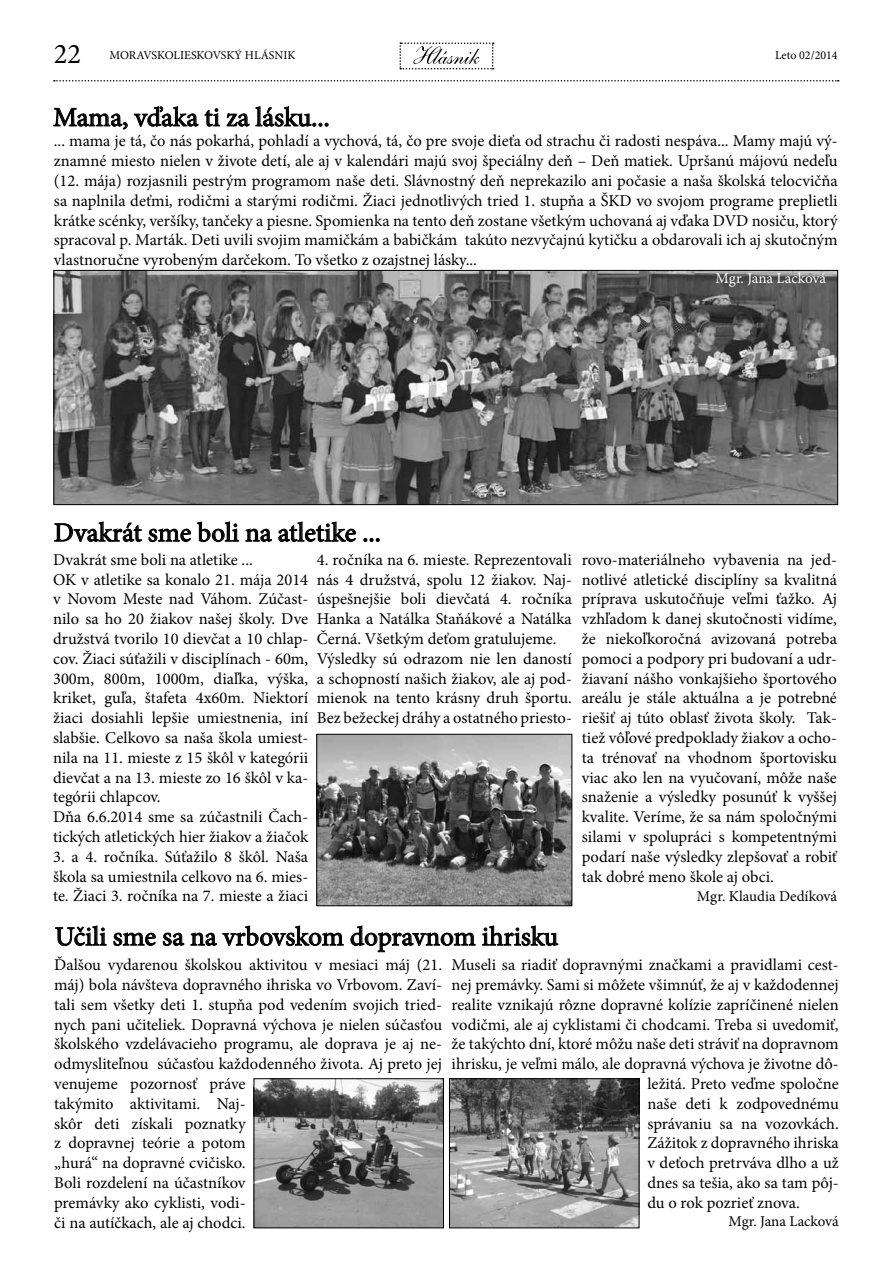
<style>
.page{position:relative;width:893px;height:1263px;background:#fff}
.page>*{position:absolute;margin:0;border:0;box-sizing:border-box;transform-origin:0 0}
.t1{font:28.5px "Minion Pro";color:#000}
.t2{font:27px "Minion Pro";color:#000}
.t3{font:16.5px/19.8px "Minion Pro";color:#000}
.t4{font:15px "Minion Pro";color:#000}
.t5{font:15px "Minion Pro";letter-spacing:-.005em;color:#fff}
.t6{font:12px "Minion Pro";color:#000}
</style>
<div class="page">
<svg style="left:399px;top:42px;width:95px;height:27px"></svg>
<svg style="left:53px;top:80px;width:786px;height:50px"></svg>
<img style="left:55px;top:272px;width:781px;height:231px">
<div style="left:53px;top:270px;width:785px;height:235px;border:1px solid #000"></div>
<svg style="left:54px;top:521px;width:137px;height:21px"></svg>
<svg style="left:197px;top:521px;width:42px;height:21px"></svg>
<svg style="left:245px;top:521px;width:111px;height:21px"></svg>
<svg style="left:364px;top:538px;width:16px;height:4px"></svg>
<img style="left:318px;top:736px;width:252px;height:168px">
<div style="left:316px;top:734px;width:256px;height:172px;border:1px solid #000"></div>
<svg style="left:55px;top:925px;width:52px;height:21px"></svg>
<svg style="left:113px;top:932px;width:43px;height:14px"></svg>
<svg style="left:163px;top:925px;width:181px;height:21px"></svg>
<svg style="left:350px;top:925px;width:126px;height:27px"></svg>
<svg style="left:482px;top:925px;width:77px;height:21px"></svg>
<img style="left:256px;top:1080px;width:186px;height:146px">
<div style="left:254px;top:1078px;width:190px;height:150px;border:1px solid #000"></div>
<img style="left:451px;top:1080px;width:186px;height:146px">
<div style="left:449px;top:1078px;width:190px;height:150px;border:1px solid #000"></div>
<h1 class="t1" style="left:54px;top:35px;width:29px">22</h1>
<p class="t6" style="left:109px;top:47px;width:188px">MORAVSKOLIESKOVSKÝ HLÁSNIK</p>
<p class="t6" style="left:775px;top:47px;width:64px">Leto 02/2014</p>
<h2 class="t2" style="left:53px;top:99px;width:278px">Mama, vďaka ti za lásku...</h2>
<p class="t3" style="left:54px;top:131px;width:785px;text-align:justify">... mama je tá, čo nás pokarhá, pohladí a vychová, tá, čo pre svoje dieťa od strachu či radosti nespáva... Mamy majú vý&shy;znamné miesto nielen v živote detí, ale aj v kalendári majú svoj špeciálny deň – Deň matiek. Upršanú májovú nedeľu (12. mája) rozjasnili pestrým programom naše deti. Slávnostný deň neprekazilo ani počasie a naša školská telocvičňa sa naplnila deťmi, rodičmi a starými rodičmi. Žiaci jednotlivých tried 1. stupňa a ŠKD vo svojom programe preplietli krátke scénky, veršíky, tančeky a piesne. Spomienka na tento deň zostane všetkým uchovaná aj vďaka DVD nosiču, ktorý spracoval p. Marták. Deti uvili svojim mamičkám a babičkám takúto nezvyčajnú kytičku a obdarovali ich aj skutočným vlastnoručne vyrobeným darčekom. To všetko z ozajstnej lásky...</p>
<p class="t5" style="left:715px;top:268px;width:112px">Mgr. Jana Lacková</p>
<h2 class="t2" style="left:54px;top:515px;width:328px">Dvakrát sme boli na atletike ...</h2>
<p class="t3" style="left:53px;top:550px;width:257px">Dvakrát sme boli na atletike ...<br>OK v atletike sa konalo 21. mája 2014 v Novom Meste nad Váhom. Zúčast&shy;nilo sa ho 20 žiakov našej školy. Dve družstvá tvorilo 10 dievčat a 10 chlap&shy;cov. Žiaci súťažili v disciplínach - 60m, 300m, 800m, 1000m, diaľka, výška, kriket, guľa, štafeta 4x60m. Niektorí žiaci dosiahli lepšie umiestnenia, iní slabšie. Celkovo sa naša škola umiest&shy;nila na 11. mieste z 15 škôl v kategórii dievčat a na 13. mieste zo 16 škôl v ka&shy;tegórii chlapcov.<br>Dňa 6.6.2014 sme sa zúčastnili Čach&shy;tických atletických hier žiakov a žiačok</p>
<p class="t3" style="left:53px;top:847px;width:257px;text-align:justify">3. a 4. ročníka. Súťažilo 8 škôl. Naša škola sa umiestnila celkovo na 6. mies&shy;te. Žiaci 3. ročníka na 7. mieste a žiaci</p>
<p class="t3" style="left:317px;top:550px;width:257px">4. ročníka na 6. mieste. Reprezentovali nás 4 družstvá, spolu 12 žiakov. Naj&shy;úspešnejšie boli dievčatá 4. ročníka Hanka a Natálka Staňákové a Natálka Černá. Všetkým deťom gratulujeme.<br>Výsledky sú odrazom nie len daností a schopností našich žiakov, ale aj pod&shy;mienok na tento krásny druh športu.<br>Bez bežeckej dráhy a ostatného priesto-</p>
<h2 class="t2" style="left:55px;top:918px;width:505px">Učili sme sa na vrbovskom dopravnom ihrisku</h2>
<p class="t3" style="left:582px;top:550px;width:257px;text-align:justify">rovo-materiálneho vybavenia na jed&shy;notlivé atletické disciplíny sa kvalitná príprava uskutočňuje veľmi ťažko. Aj vzhľadom k danej skutočnosti vidíme, že niekoľkoročná avizovaná potreba pomoci a podpory pri budovaní a udr&shy;žiavaní nášho vonkajšieho športového areálu je stále aktuálna a je potrebné riešiť aj túto oblasť života školy. Tak&shy;tiež vôľové predpoklady žiakov a ocho&shy;ta trénovať na vhodnom športovisku viac ako len na vyučovaní, môže naše snaženie a výsledky posunúť k vyššej kvalite. Veríme, že sa nám spoločnými silami v spolupráci s kompetentnými podarí naše výsledky zlepšovať a robiť tak dobré meno škole aj obci.</p>
<p class="t4" style="left:697px;top:887px;width:142px">Mgr. Klaudia Dedíková</p>
<p class="t3" style="left:54px;top:955px;width:389px">Ďalšou vydarenou školskou aktivitou v mesiaci máj (21. máj) bola návšteva dopravného ihriska vo Vrbovom. Zaví&shy;tali sem všetky deti 1. stupňa pod vedením svojich tried&shy;nych pani učiteliek. Dopravná výchova je nielen súčasťou školského vzdelávacieho programu, ale doprava je aj ne&shy;odmysliteľnou súčasťou každodenného života. Aj preto jej venujeme pozornosť práve<br>takýmito aktivitami. Naj-<br>skôr deti získali poznatky<br>z dopravnej teórie a potom<br>„hurá“ na dopravné cvičisko.<br>Boli rozdelení na účastníkov<br>premávky ako cyklisti, vodi-<br>či na autíčkach, ale aj chodci.</p>
<p class="t3" style="left:452px;top:955px;width:389px">Museli sa riadiť dopravnými značkami a pravidlami cest-</p>
<p class="t3" style="left:452px;top:975px;width:389px">nej premávky. Sami si môžete všimnúť, že aj v každodennej</p>
<p class="t3" style="left:452px;top:995px;width:389px">realite vznikajú rôzne dopravné kolízie zapríčinené nielen</p>
<p class="t3" style="left:452px;top:1014px;width:389px">vodičmi, ale aj cyklistami či chodcami. Treba si uvedomiť,</p>
<p class="t3" style="left:452px;top:1034px;width:389px">že takýchto dní, ktoré môžu naše deti stráviť na dopravnom</p>
<p class="t3" style="left:452px;top:1054px;width:389px">ihrisku, je veľmi málo, ale dopravná výchova je životne dô-</p>
<p class="t3" style="left:647px;top:1074px;width:193px">ležitá. Preto veďme spoločne</p>
<p class="t3" style="left:647px;top:1094px;width:193px">naše deti k zodpovednému</p>
<p class="t3" style="left:647px;top:1113px;width:193px">správaniu sa na vozovkách.</p>
<p class="t3" style="left:647px;top:1133px;width:193px">Zážitok z dopravného ihriska</p>
<p class="t3" style="left:647px;top:1153px;width:193px">v deťoch pretrváva dlho a už</p>
<p class="t3" style="left:647px;top:1173px;width:193px">dnes sa tešia, ako sa tam pôj-</p>
<p class="t3" style="left:647px;top:1193px;width:154px">du o rok pozrieť znova.</p>
<p class="t4" style="left:728px;top:1211px;width:112px">Mgr. Jana Lacková</p>
</div>
